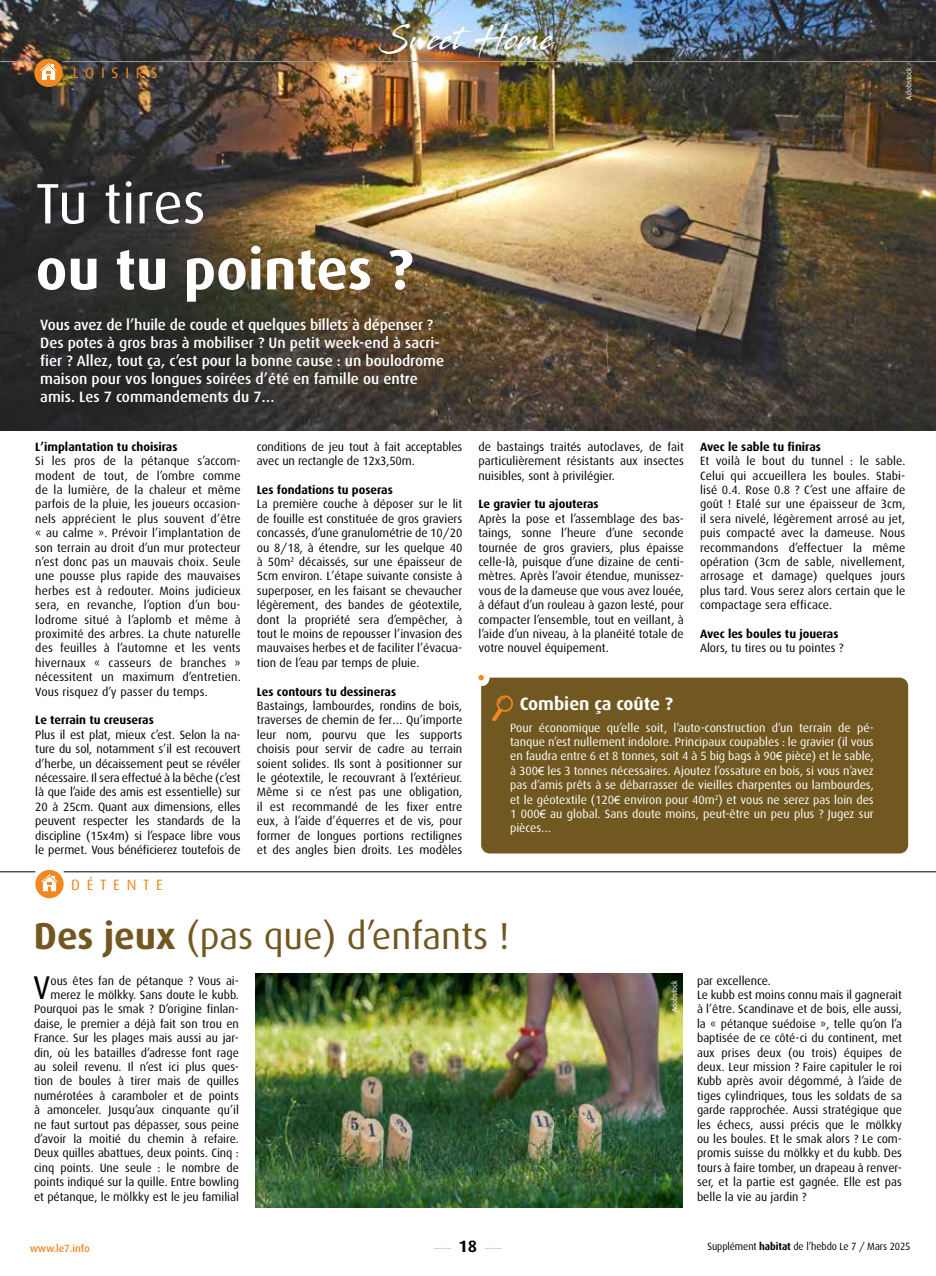
<style>
.page{position:relative;width:936px;height:1276px;background:#fff}
.page>*{position:absolute;margin:0;border:0;box-sizing:border-box;transform-origin:0 0}
.t1{font:700 57px "Dax";color:#fff}
.t2{font:57px "Dax";letter-spacing:-.005em;color:#fff}
.t3{font:37.5px "Dax";color:#715820}
.t4{font:33px "Dax";color:#000}
.t5{font:32.1px "Stingray";letter-spacing:.04em;color:#fff;scale:.74 1}
.t6{font:700 18px "Dax";color:#fff}
.t7{font:700 16.5px "Dax";color:#000}
.t8{font:500 15px/18px "Dax";color:#fff}
.t9{font:15px "Dax";letter-spacing:.45em;color:#f18821}
.t10{font:12px/14.4px "Dax";color:#000;text-align:justify}
.t11{font:12px/14.4px "Dax";color:#fff;text-align:justify}
.t12{font:700 12px "Dax";color:#000}
.t13{font:10.5px "Dax";letter-spacing:-.01em;color:#000;scale:.95 1}
.t14{font:500 10.5px "Dax";letter-spacing:-.01em;color:#f18823}
.t15{font:7.5px "Dax";color:#fff}
.s1{font-family:"Arial";font-size:11.25px}
.s2{font-weight:700}
</style>
<div class="page">
<svg style="left:434px;top:1248px;width:17px;height:1px"></svg>
<svg style="left:485px;top:1248px;width:17px;height:1px"></svg>
<img style="left:0;top:0;width:935px;height:430px">
<hr style="left:64px;top:871px;width:871px;height:1px;background:#000">
<hr style="left:0;top:871px;width:35px;height:1px;background:#000">
<svg style="left:35px;top:870px;width:29px;height:28px"></svg>
<svg style="left:38px;top:874px;width:23px;height:17px"></svg>
<img style="left:255px;top:973px;width:427px;height:235px">
<hr style="left:0;top:61px;width:34px;height:1px;background:#9d9d9c">
<hr style="left:63px;top:61px;width:872px;height:1px;background:#9d9d9c">
<div style="left:34px;top:59px;width:29px;height:28px;background:#f18821;border-radius:50%"></div>
<svg style="left:37px;top:63px;width:23px;height:17px"></svg>
<div style="left:481px;top:677px;width:427px;height:176px;background:#715820;border-radius:9px"></div>
<svg style="left:478px;top:675px;width:6px;height:5px"></svg>
<svg style="left:492px;top:695px;width:21px;height:26px"></svg>
<p class="t9" style="left:73px;top:65px;width:86px">LOISIRS</p>
<h3 class="t5" style="left:379px;top:17px;width:238px">Sweet Home</h3>
<h1 class="t2" style="left:36px;top:172px;width:171px">Tu tires</h1>
<h1 class="t1" style="left:36px;top:237px;width:379px">ou tu pointes ?</h1>
<p class="t8" style="left:40px;top:316px;width:405px">Vous avez de l’huile de coude et quelques billets à dépenser ?<br>Des potes à gros bras à mobiliser ? Un petit week-end à sacri&shy;fier ? Allez, tout ça, c’est pour la bonne cause : un boulodrome maison pour vos longues soirées d’été en famille ou entre amis. Les 7 commandements du 7…</p>
<p class="t15" style="left:904px;top:100px;width:34px;rotate:-90deg">Adobstock</p>
<p class="t12" style="left:35px;top:440px;width:144px">L’implantation tu choisiras</p>
<p class="t10" style="left:35px;top:454px;width:207px">Si les pros de la pétanque s’accom&shy;modent de tout, de l’ombre comme de la lumière, de la chaleur et même parfois de la pluie, les joueurs occasion&shy;nels apprécient le plus souvent d’être « au calme ». Prévoir l’implantation de son terrain au droit d’un mur protecteur n’est donc pas un mauvais choix. Seule une pousse plus rapide des mauvaises herbes est à redouter. Moins judicieux sera, en revanche, l’option d’un bou&shy;lodrome situé à l’aplomb et même à proximité des arbres. La chute naturelle des feuilles à l’automne et les vents hivernaux « casseurs de branches » nécessitent un maximum d’entretien.<br>Vous risquez d’y passer du temps.</p>
<p class="t12" style="left:35px;top:713px;width:120px">Le terrain tu creuseras</p>
<p class="t10" style="left:35px;top:727px;width:207px">Plus il est plat, mieux c’est. Selon la na&shy;ture du sol, notamment s’il est recouvert d’herbe, un décaissement peut se révéler nécessaire. Il sera effectué à la bêche (c’est là que l’aide des amis est essentielle) sur 20 à 25cm. Quant aux dimensions, elles peuvent respecter les standards de la discipline (15x4m) si l’espace libre vous le permet. Vous bénéficierez toutefois de</p>
<p class="t9" style="left:71px;top:876px;width:93px">DÉTENTE</p>
<p class="t10" style="left:257px;top:439px;width:207px">conditions de jeu tout à fait acceptables avec un rectangle de 12x3,50m.</p>
<p class="t12" style="left:257px;top:483px;width:137px">Les fondations tu poseras</p>
<p class="t10" style="left:257px;top:497px;width:207px">La première couche à déposer sur le lit de fouille est constituée de gros graviers concassés, d’une granulométrie de 10/20 ou 8/18, à étendre, sur les quelque 40 à 50m<sup>2</sup> décaissés, sur une épaisseur de 5cm environ. L’étape suivante consiste à superposer, en les faisant se chevaucher légèrement, des bandes de géotextile, dont la propriété sera d’empêcher, à tout le moins de repousser l’invasion des mauvaises herbes et de faciliter l’évacua&shy;tion de l’eau par temps de pluie.</p>
<p class="t12" style="left:257px;top:684px;width:141px">Les contours tu dessineras</p>
<p class="t10" style="left:257px;top:699px;width:207px">Bastaings, lambourdes, rondins de bois, traverses de chemin de fer… Qu’importe leur nom, pourvu que les supports choisis pour servir de cadre au terrain soient solides. Ils sont à positionner sur le géotextile, le recouvrant à l’extérieur.<br>Même si ce n’est pas une obligation, il est recommandé de les fixer entre eux, à l’aide d’équerres et de vis, pour former de longues portions rectilignes et des angles bien droits. Les modèles</p>
<p class="t10" style="left:478px;top:439px;width:207px">de bastaings traités autoclaves, de fait particulièrement résistants aux insectes nuisibles, sont à privilégier.</p>
<p class="t12" style="left:478px;top:497px;width:122px">Le gravier tu ajouteras</p>
<p class="t10" style="left:478px;top:511px;width:207px">Après la pose et l’assemblage des bas&shy;taings, sonne l’heure d’une seconde tournée de gros graviers, plus épaisse celle-là, puisque d’une dizaine de centi&shy;mètres. Après l’avoir étendue, munissez&shy;vous de la dameuse que vous avez louée, à défaut d’un rouleau à gazon lesté, pour compacter l’ensemble, tout en veillant, à l’aide d’un niveau, à la planéité totale de votre nouvel équipement.</p>
<p class="t12" style="left:700px;top:440px;width:122px">Avec le sable tu finiras</p>
<p class="t10" style="left:700px;top:454px;width:207px">Et voilà le bout du tunnel : le sable.<br>Celui qui accueillera les boules. Stabi&shy;lisé 0.4. Rose 0.8 ? C’est une affaire de goût ! Etalé sur une épaisseur de 3cm, il sera nivelé, légèrement arrosé au jet, puis compacté avec la dameuse. Nous recommandons d’effectuer la même opération (3cm de sable, nivellement, arrosage et damage) quelques jours plus tard. Vous serez alors certain que le compactage sera efficace.</p>
<p class="t12" style="left:700px;top:627px;width:140px">Avec les boules tu joueras</p>
<p class="t10" style="left:700px;top:641px;width:145px">Alors, tu tires ou tu pointes ?</p>
<h3 class="t6" style="left:519px;top:693px;width:155px">Combien ça coûte ?</h3>
<p class="t11" style="left:510px;top:720px;width:365px">Pour économique qu’elle soit, l’auto-construction d’un terrain de pé&shy;tanque n’est nullement indolore. Principaux coupables : le gravier (il vous en faudra entre 6 et 8 tonnes, soit 4 à 5 big bags à 90<span class="s1">€</span> pièce) et le sable, à 300<span class="s1">€</span> les 3 tonnes nécessaires. Ajoutez l’ossature en bois, si vous n’avez pas d’amis prêts à se débarrasser de vieilles charpentes ou lambourdes, et le géotextile (120<span class="s1">€</span> environ pour 40m<sup>2</sup>) et vous ne serez pas loin des 1 000<span class="s1">€</span> au global. Sans doute moins, peut-être un peu plus ? Jugez sur pièces…</p>
<h2 class="t3" style="left:34px;top:915px;width:477px"><span class="s2">Des jeux</span> (pas que) d’enfants !</h2>
<h3 class="t4" style="left:33px;top:969px;width:19px">V</h3>
<p class="t10" style="left:34px;top:973px;width:206px;text-align:right">ous êtes fan de pétanque ? Vous ai&shy;merez le mölkky. Sans doute le kubb.<br>Pourquoi pas le smak ? D’origine finlan&shy;daise, le premier a déjà fait son trou en France. Sur les plages mais aussi au jar&shy;din, où les batailles d’adresse font rage au soleil revenu. Il n’est ici plus ques&shy;tion de boules à tirer mais de quilles numérotées à caramboler et de points à amonceler. Jusqu’aux cinquante qu’il ne faut surtout pas dépasser, sous peine d’avoir la moitié du chemin à refaire.<br>Deux quilles abattues, deux points. Cinq : cinq points. Une seule : le nombre de points indiqué sur la quille. Entre bowling et pétanque, le mölkky est le jeu familial</p>
<p class="t10" style="left:697px;top:973px;width:206px;text-align:left">par excellence.<br>Le kubb est moins connu mais il gagnerait à l’être. Scandinave et de bois, elle aussi, la « pétanque suédoise », telle qu’on l’a baptisée de ce côté-ci du continent, met aux prises deux (ou trois) équipes de deux. Leur mission ? Faire capituler le roi Kubb après avoir dégommé, à l’aide de tiges cylindriques, tous les soldats de sa garde rapprochée. Aussi stratégique que les échecs, aussi précis que le mölkky ou les boules. Et le smak alors ? Le com&shy;promis suisse du mölkky et du kubb. Des tours à faire tomber, un drapeau à renver&shy;ser, et la partie est gagnée. Elle est pas belle la vie au jardin ?</p>
<p class="t15" style="left:670px;top:1012px;width:34px;rotate:-90deg">Adobstock</p>
<p class="t14" style="left:30px;top:1242px;width:62px">www.le7.info</p>
<h3 class="t7" style="left:458px;top:1237px;width:20px">18</h3>
<p class="t13" style="left:707px;top:1240px;width:215px">Supplément <span class="s2">habitat</span> de l’hebdo Le 7 / Mars 2025</p>
</div>
